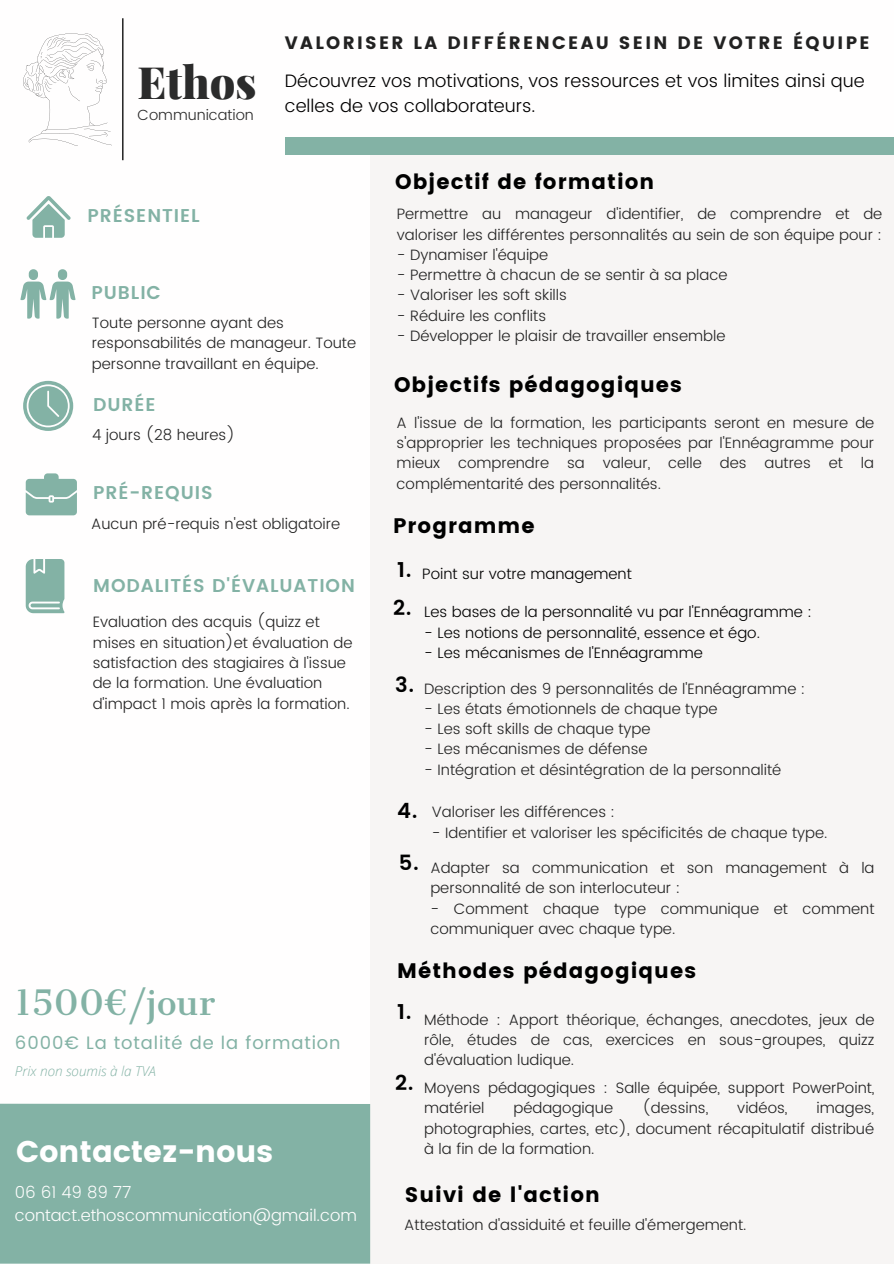
<style>
.page{position:relative;width:894px;height:1264px;background:#fff}
.page>*{position:absolute;margin:0;border:0;box-sizing:border-box;transform-origin:0 0}
.t1{font:900 44.55px "Playfair Display";color:#2b2b2b}
.t2{font:33.45px "Cantata One";color:#83b2a5}
.t3{font:30px "Poppins";color:#fff}
.t4{font:21px "Poppins";letter-spacing:.05em;color:#000}
.t5{font:600 21px "Poppins";color:#000}
.t6{font:600 18.45px "Poppins";letter-spacing:.05em;color:#83b2a5}
.t7{font:300 18px/24.8px "Poppins";color:#000}
.t8{font:18px "Poppins";letter-spacing:.13em;color:#222}
.t9{font:18px "Poppins";letter-spacing:.05em;color:#83b2a5}
.t10{font:300 16.5px "Poppins";color:#fffefe}
.t11{font:300 15px/20.2px "Poppins";color:#222}
.t12{font:300 15px "Poppins";color:#000}
.t13{font:300 14.7px "Poppins";color:#2b2b2b}
.t14{font:italic 300 13.5px "Open Sans";color:#83b2a5}
</style>
<div class="page">
<div style="left:0;top:1103px;width:370px;height:160px;background:#83b2a5"></div>
<div style="left:370px;top:154px;width:523px;height:1109px;background:#f7f5f4"></div>
<svg style="left:20px;top:269px;width:55px;height:49px"></svg>
<svg style="left:23px;top:381px;width:50px;height:50px"></svg>
<svg style="left:26px;top:473px;width:51px;height:42px;background:#97beb3"></svg>
<svg style="left:26px;top:559px;width:38px;height:54px;background:#90baae"></svg>
<div style="left:285px;top:137px;width:608px;height:17px;background:#83b2a5"></div>
<svg style="left:27px;top:196px;width:44px;height:42px"></svg>
<img style="left:23px;top:33px;width:88px;height:113px">
<hr style="left:122px;top:18px;width:2px;height:142px;background:#2b2b2b">
<p class="t1" style="left:137px;top:50px;width:120px">Ethos</p>
<p class="t13" style="left:137px;top:107px;width:118px">Communication</p>
<p class="t8" style="left:285px;top:33px;width:586px">VALORISER LA DIFFÉRENCEAU SEIN DE VOTRE ÉQUIPE</p>
<p class="t7" style="left:285px;top:68px;width:581px">Découvrez vos motivations, vos ressources et vos limites ainsi que celles de vos collaborateurs.</p>
<p class="t4" style="left:395px;top:169px;width:260px">Objectif de formation</p>
<p class="t6" style="left:87px;top:205px;width:114px">PRÉSENTIEL</p>
<p class="t6" style="left:92px;top:282px;width:71px">PUBLIC</p>
<p class="t11" style="left:92px;top:313px;width:266px">Toute personne ayant des responsabilités de manageur. Toute personne travaillant en équipe.</p>
<p class="t6" style="left:93px;top:393px;width:64px">DURÉE</p>
<p class="t11" style="left:92px;top:425px;width:144px">4 jours (28 heures)</p>
<p class="t6" style="left:93px;top:482px;width:121px">PRÉ-REQUIS</p>
<p class="t11" style="left:91px;top:513px;width:250px">Aucun pré-requis n'est obligatoire</p>
<p class="t6" style="left:93px;top:575px;width:263px">MODALITÉS D'ÉVALUATION</p>
<p class="t11" style="left:93px;top:612px;width:261px">Evaluation des acquis (quizz et mises en situation)et évaluation de satisfaction des stagiaires à l'issue de la formation. Une évaluation d'impact 1 mois après la formation.</p>
<p class="t2" style="left:15px;top:982px;width:202px">1500€/jour</p>
<p class="t9" style="left:15px;top:1031px;width:327px">6000€ La totalité de la formation</p>
<p class="t14" style="left:15px;top:1061px;width:142px">Prix non soumis à la TVA</p>
<p class="t3" style="left:16px;top:1134px;width:258px">Contactez-nous</p>
<p class="t10" style="left:15px;top:1182px;width:118px">06 61 49 89 77</p>
<p class="t10" style="left:15px;top:1205px;width:343px">contact.ethoscommunication@gmail.com</p>
<p class="t11" style="left:396px;top:204px;width:487px">Permettre au manageur d'identifier, de comprendre et de valoriser les différentes personnalités au sein de son équipe pour :</p>
<p class="t11" style="left:396px;top:244px;width:153px">- Dynamiser l'équipe</p>
<p class="t11" style="left:396px;top:265px;width:332px">- Permettre à chacun de se sentir à sa place</p>
<p class="t11" style="left:396px;top:285px;width:172px">- Valoriser les soft skills</p>
<p class="t11" style="left:396px;top:305px;width:151px">- Réduire les conflits</p>
<p class="t11" style="left:396px;top:326px;width:330px">- Développer le plaisir de travailler ensemble</p>
<p class="t4" style="left:394px;top:372px;width:289px">Objectifs pédagogiques</p>
<p class="t11" style="left:396px;top:412px;width:479px;text-align:justify">A l'issue de la formation, les participants seront en mesure de s'approprier les techniques proposées par l'Ennéagramme pour mieux comprendre sa valeur, celle des autres et la complémentarité des personnalités.</p>
<p class="t4" style="left:393px;top:514px;width:143px">Programme</p>
<p class="t5" style="left:397px;top:557px;width:16px">1.</p>
<p class="t12" style="left:422px;top:565px;width:211px">Point sur votre management</p>
<p class="t5" style="left:393px;top:595px;width:20px">2.</p>
<p class="t5" style="left:395px;top:672px;width:20px">3.</p>
<p class="t12" style="left:424px;top:603px;width:389px">Les bases de la personnalité vu par l'Ennéagramme :</p>
<p class="t12" style="left:424px;top:623px;width:337px">- Les notions de personnalité, essence et égo.</p>
<p class="t12" style="left:424px;top:644px;width:280px">- Les mécanismes de l'Ennéagramme</p>
<p class="t11" style="left:424px;top:678px;width:382px">Description des 9 personnalités de l'Ennéagramme :</p>
<p class="t11" style="left:424px;top:698px;width:295px">- Les états émotionnels de chaque type</p>
<p class="t11" style="left:424px;top:718px;width:228px">- Les soft skills de chaque type</p>
<p class="t11" style="left:424px;top:739px;width:225px">- Les mécanismes de défense</p>
<p class="t11" style="left:424px;top:759px;width:358px">- Intégration et désintégration de la personnalité</p>
<p class="t5" style="left:397px;top:798px;width:22px">4.</p>
<p class="t11" style="left:432px;top:802px;width:185px">Valoriser les différences :</p>
<p class="t11" style="left:432px;top:822px;width:397px">- Identifier et valoriser les spécificités de chaque type.</p>
<p class="t5" style="left:399px;top:851px;width:21px">5.</p>
<p class="t11" style="left:430px;top:857px;width:445px">Adapter sa communication et son management à la personnalité de son interlocuteur :</p>
<p class="t11" style="left:430px;top:898px;width:445px">- Comment chaque type communique et comment communiquer avec chaque type.</p>
<p class="t4" style="left:397px;top:958px;width:300px">Méthodes pédagogiques</p>
<p class="t11" style="left:424px;top:1009px;width:451px;text-align:justify">Méthode : Apport théorique, échanges, anecdotes, jeux de rôle, études de cas, exercices en sous-groupes, quizz d'évaluation ludique.</p>
<p class="t5" style="left:397px;top:999px;width:16px">1.</p>
<p class="t5" style="left:395px;top:1070px;width:20px">2.</p>
<p class="t11" style="left:424px;top:1077px;width:451px">Moyens pédagogiques : Salle équipée, support PowerPoint, matériel</p>
<p class="t11" style="left:513px;top:1097px;width:101px">pédagogique</p>
<p class="t11" style="left:642px;top:1097px;width:68px">(dessins,</p>
<p class="t11" style="left:737px;top:1097px;width:52px">vidéos,</p>
<p class="t11" style="left:424px;top:1097px;width:451px;text-align:justify;text-indent:392px">images, photographies, cartes, etc), document récapitulatif distribué à la fin de la formation.</p>
<p class="t4" style="left:405px;top:1182px;width:196px">Suivi de l'action</p>
<p class="t11" style="left:404px;top:1214px;width:343px">Attestation d'assiduité et feuille d'émergement.</p>
</div>
